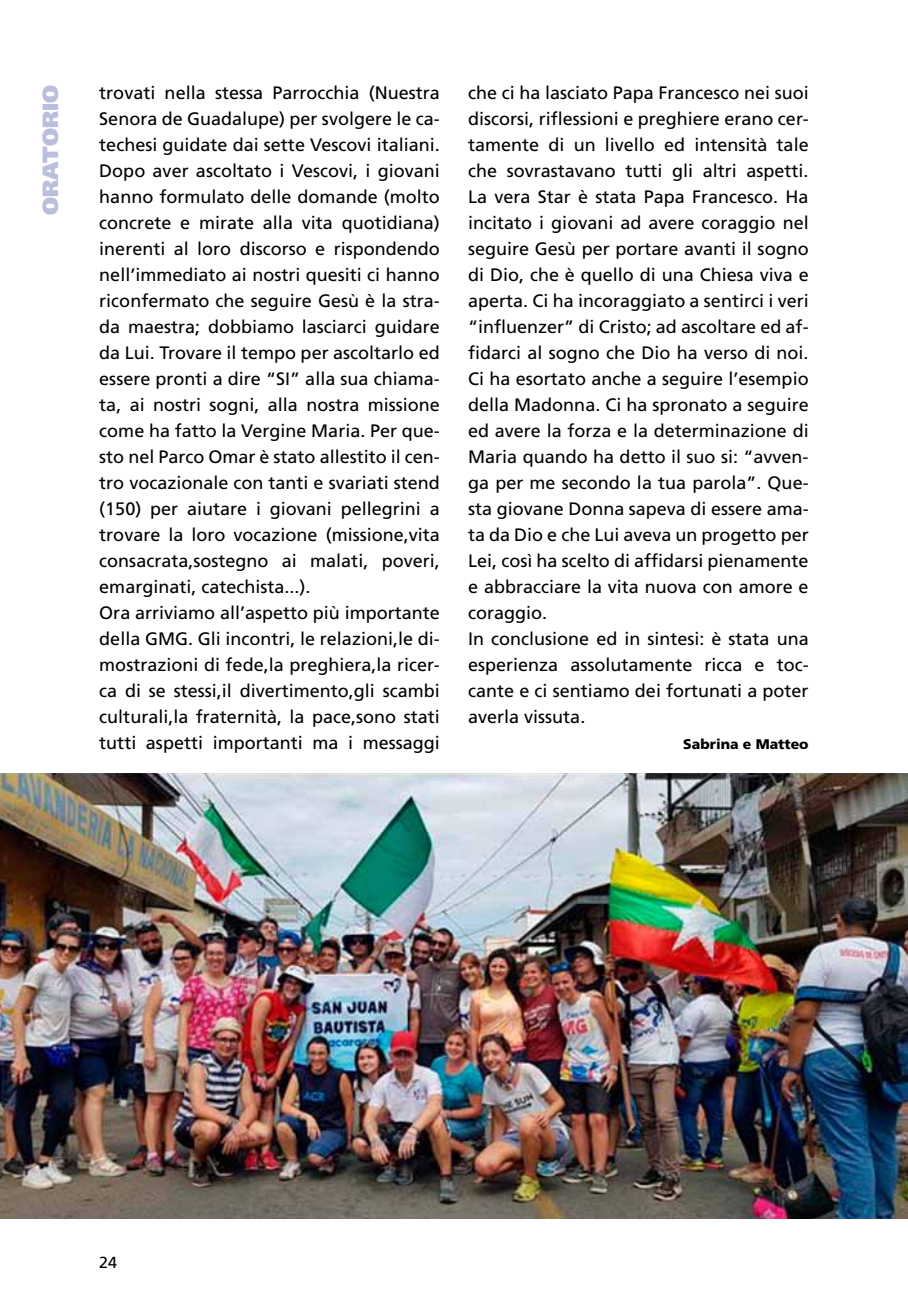
<style>
.page{position:relative;width:908px;height:1304px;background:#fff}
.page>*{position:absolute;margin:0;border:0;box-sizing:border-box;transform-origin:0 0}
.t1{font:900 22px "Frutiger";color:#bbbedc}
.t2{font:18px/26px "Frutiger";color:#000}
.t3{font:16px "Frutiger";color:#000}
.t4{font:900 14px "Frutiger";color:#000}
</style>
<div class="page">
<img style="left:0;top:773px;width:907px;height:446px">
<p class="t1" style="left:37px;top:215px;width:131px;rotate:-90deg">oratorio</p>
<p class="t2" style="left:99px;top:80px;width:342px">trovati nella stessa Parrocchia (N uestra Senora de Guadalupe) per svolgere le ca&shy;techesi guidate dai sette Vescovi italiani.<br>Dopo aver ascoltato i Vescovi, i giovani hanno formulato delle domande (molto concrete e mirate alla vita quotidiana) inerenti al loro discorso e rispondendo nell’immediato ai nostri quesiti ci hanno riconfermato che seguire Gesù è la stra&shy;da maestra; dobbiamo lasciarci guidare da Lui. Trovare il tempo per ascoltarlo ed essere pronti a dire “SI ” alla sua chiama&shy;ta, ai nostri sogni, alla nostra missione come ha fatto la Vergine Maria. Per que&shy;sto nel Parco Omar è stato allestito il cen&shy;tro vocazionale con tanti e svariati stend (150) per aiutare i giovani pellegrini a trovare la loro vocazione (missione,vita consacrata,sostegno ai malati, poveri, emarginati, catechista...).<br>Ora arriviamo all’aspetto più importante della GMG. Gli incontri, le relazioni,le di&shy;mostrazioni di fede,la preghiera,la ricer&shy;ca di se stessi,il divertimento,gli scambi culturali,la fraternità, la pace,sono stati tutti aspetti importanti ma i messaggi</p>
<p class="t2" style="left:468px;top:79px;width:342px">che ci ha lasciato Papa Francesco nei suoi discorsi, riflessioni e preghiere erano cer&shy;tamente di un livello ed intensità tale che sovrastavano tutti gli altri aspetti.<br>La vera Star è stata Papa Francesco. H a incitato i giovani ad avere coraggio nel seguire Gesù per portare avanti il sogno di Dio, che è quello di una Chiesa viva e aperta. Ci ha incoraggiato a sentirci i veri “influenzer” di Cristo; ad ascoltare ed af&shy;fidarci al sogno che Dio ha verso di noi.<br>Ci ha esortato anche a seguire l’esempio della Madonna. Ci ha spronato a seguire ed avere la forza e la determinazione di Maria quando ha detto il suo si: “avven&shy;ga per me secondo la tua parola”. Que&shy;sta giovane Donna sapeva di essere ama&shy;ta da Dio e che Lui aveva un progetto per Lei, così ha scelto di affidarsi pienamente e abbracciare la vita nuova con amore e coraggio.<br>I n conclusione ed in sintesi: è stata una esperienza assolutamente ricca e toc&shy;cante e ci sentiamo dei fortunati a poter averla vissuta.</p>
<p class="t4" style="left:683px;top:736px;width:127px">Sabrina e Matteo</p>
<p class="t3" style="left:99px;top:1253px;width:19px">24</p>
</div>
